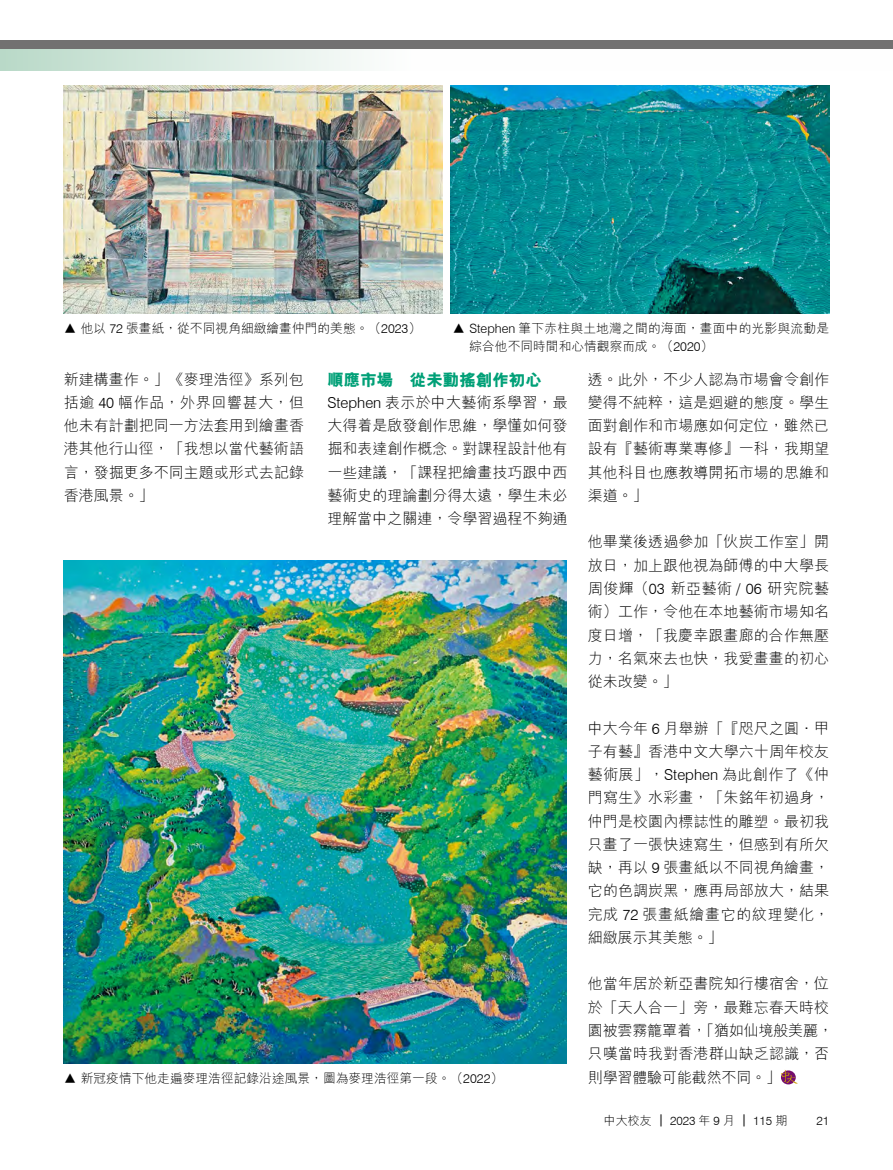
<style>
.page{position:relative;width:893px;height:1170px;background:#fff}
.page>*{position:absolute;margin:0;border:0;box-sizing:border-box;transform-origin:0 0}
.t1{font:800 16.5px "M Hei HK";color:#00a077}
.t2{font:300 15px/23.2px "M Hei HK";letter-spacing:.005em;color:#000;text-align:justify}
.t3{font:300 12.75px/18px "M Hei HK";color:#000}
.t4{font:300 12px "M Hei HK";color:#000}
.t5{font:300 12px "Swiss 721 BT";color:#000}
.s1{font-family:"Swiss 721 BT"}
</style>
<div class="page">
<svg style="left:0;top:49px;width:359px;height:21px;background:#d6e9df"></svg>
<div style="left:0;top:41px;width:893px;height:8px;background:#727171"></div>
<div style="left:781px;top:1070px;width:15px;height:14px;background:#750e6d;border-radius:50%"></div>
<svg style="left:781px;top:1070px;width:16px;height:13px"></svg>
<img style="left:64px;top:560px;width:503px;height:503px">
<img style="left:450px;top:85px;width:379px;height:228px">
<img style="left:64px;top:85px;width:378px;height:229px">
<p class="t3" style="left:64px;top:319px;width:359px">▲ 他以 <span class="s1">72</span> 張畫紙，從不同視角細緻繪畫仲門的美態。（<span class="s1">2023</span>）</p>
<p class="t3" style="left:469px;top:319px;width:361px;text-indent:-17px">▲ <span class="s1">Stephen</span> 筆下赤柱與土地灣之間的海面，畫面中的光影與流動是綜合他不同時間和心情觀察而成。（<span class="s1">2020</span>）</p>
<p class="t2" style="left:64px;top:367px;width:242px">新建構畫作。」《麥理浩徑》系列包括逾 <span class="s1">40</span> 幅作品，外界回響甚大，但他未有計劃把同一方法套用到繪畫香港其他行山徑，「我想以當代藝術語言，發掘更多不同主題或形式去記錄香港風景。」</p>
<p class="t1" style="left:327px;top:371px;width:216px">順應市場　從未動搖創作初心</p>
<p class="t2" style="left:327px;top:390px;width:242px"><span class="s1">Stephen</span> 表示於中大藝術系學習，最大得着是啟發創作思維，學懂如何發掘和表達創作概念。對課程設計他有一些建議，「課程把繪畫技巧跟中西藝術史的理論劃分得太遠，學生未必理解當中之關連，令學習過程不夠通</p>
<p class="t3" style="left:64px;top:1069px;width:441px">▲ 新冠疫情下他走遍麥理浩徑記錄沿途風景，圖為麥理浩徑第一段。（<span class="s1">2022</span>）</p>
<p class="t2" style="left:588px;top:367px;width:243px">透。此外，不少人認為市場會令創作變得不純粹，這是迴避的態度。學生面對創作和市場應如何定位，雖然已設有『藝術專業專修』一科，我期望其他科目也應教導開拓市場的思維和渠道。」</p>
<p class="t2" style="left:588px;top:530px;width:243px">他畢業後透過參加「伙炭工作室」開放日，加上跟他視為師傅的中大學長周俊輝（<span class="s1">03</span> 新亞藝術 <span class="s1">/ 06</span> 研究院藝術）工作，令他在本地藝術市場知名度日增，「我慶幸跟畫廊的合作無壓力，名氣來去也快，我愛畫畫的初心從未改變。」</p>
<p class="t2" style="left:588px;top:716px;width:243px">中大今年 <span class="s1">6</span> 月舉辦「『咫尺之圓．甲子有藝』香港中文大學六十周年校友藝術展」，<span class="s1">Stephen</span> 為此創作了《仲門寫生》水彩畫，「朱銘年初過身，仲門是校園內標誌性的雕塑。最初我只畫了一張快速寫生，但感到有所欠缺，再以 <span class="s1">9</span> 張畫紙以不同視角繪畫，它的色調炭黑，應再局部放大，結果完成 <span class="s1">72</span> 張畫紙繪畫它的紋理變化，細緻展示其美態。」</p>
<p class="t2" style="left:588px;top:972px;width:247px;text-align:left">他當年居於新亞書院知行樓宿舍，位於「天人合一」旁，最難忘春天時校園被雲霧籠罩着，「猶如仙境般美麗，只嘆當時我對香港群山缺乏認識，否則學習體驗可能截然不同。」</p>
<p class="t4" style="left:604px;top:1114px;width:185px">中大校友｜ <span class="s1">2023</span> 年 <span class="s1">9</span> 月｜ <span class="s1">115</span> 期</p>
<p class="t5" style="left:816px;top:1113px;width:14px">21</p>
</div>
